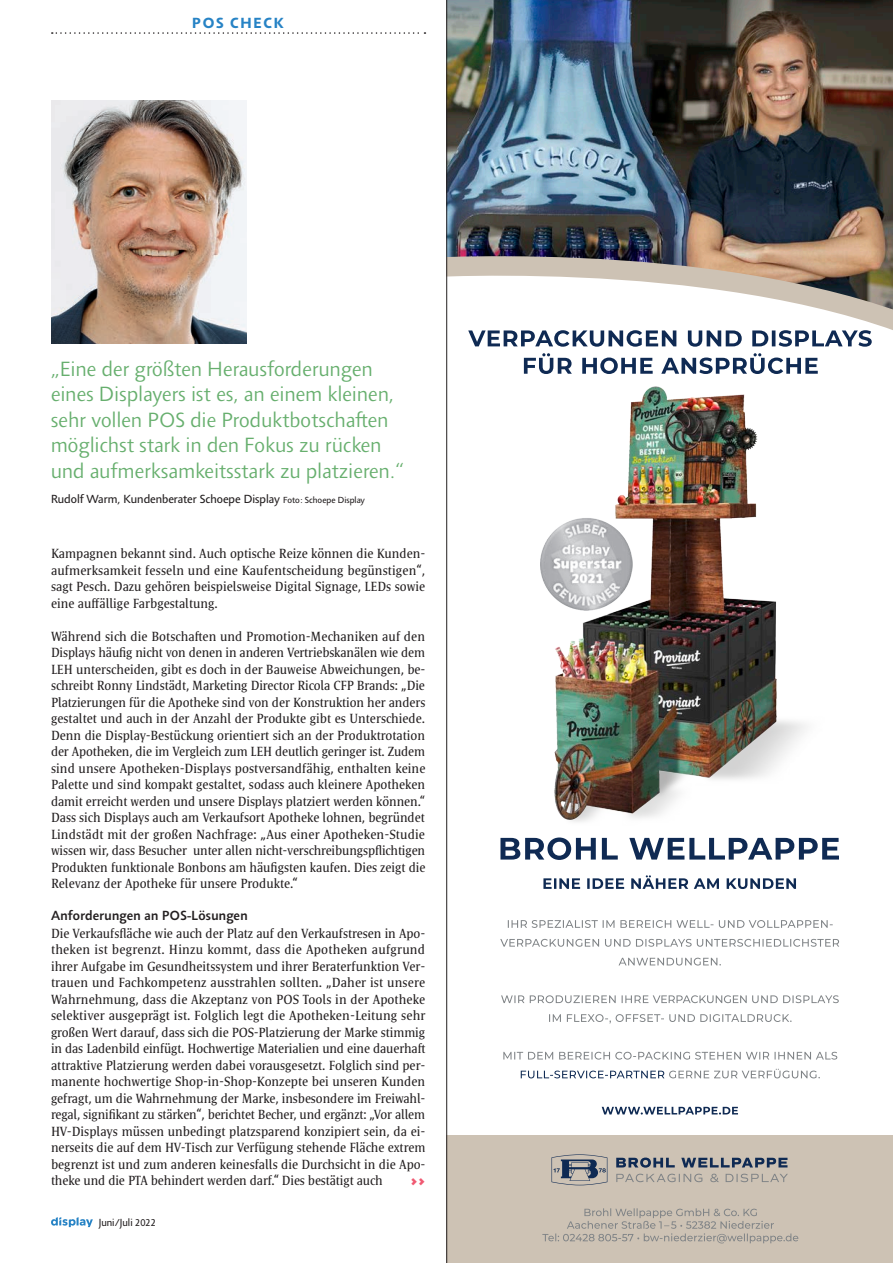
<style>
.page{position:relative;width:893px;height:1263px;background:#fff}
.page>*{position:absolute;margin:0;border:0;box-sizing:border-box;transform-origin:0 0}
.disp_Artikel_Zitat{font:300 21px/25.5px "Agilita LT Pro";color:#67af6e}
.t1{font:700 15px "Agilita LT Pro";letter-spacing:.115em;color:#2783c5}
.disp_Artikel_Fließte{font:13.5px/16.5px "Satero Serif LT Pro";color:#231f20;text-align:justify}
.disp_Artikel_Zwische{font:500 13.5px "Agilita LT Pro";letter-spacing:.02em;color:#231f20}
.t2{font:900 13.5px "Agilita LT Pro";color:#f05972}
.disp_Artikel_Zitatge{font:12px "Agilita LT Pro";color:#231f20}
.t3{font:10.5px "Agilita LT Pro";color:#231f20}
.s1{font-size:9px}
</style>
<div class="page">
<img style="left:51px;top:101px;width:196px;height:243px">
<svg style="left:51px;top:1217px;width:42px;height:10px"></svg>
<svg style="left:52px;top:32px;width:373px;height:2px"></svg>
<img style="left:446px;top:0;width:447px;height:1263px">
<p class="t1" style="left:192px;top:12px;width:93px">POS CHECK</p>
<p class="disp_Artikel_Zitat" style="left:51px;top:356px;width:355px">„Eine der größten Herausforderungen eines Displayers ist es, an einem kleinen, sehr vollen POS die Produktbotschaften möglichst stark in den Fokus zu rücken und aufmerksamkeitsstark zu platzieren.“</p>
<p class="disp_Artikel_Zitatge" style="left:51px;top:490px;width:315px">Rudolf Warm, Kundenberater Schoepe Display <span class="s1">Foto: Schoepe Display</span></p>
<p class="disp_Artikel_Fließte" style="left:51px;top:545px;width:376px">Kampagnen bekannt sind. Auch optische Reize können die Kunden&shy;aufmerksamkeit fesseln und eine Kaufentscheidung begünstigen“, sagt Pesch. Dazu gehören beispielsweise Digital Signage, LEDs sowie eine auffällige Farbgestaltung.</p>
<p class="disp_Artikel_Fließte" style="left:51px;top:628px;width:376px">Während sich die Botschaften und Promotion-Mechaniken auf den Displays häufig nicht von denen in anderen Vertriebskanälen wie dem LEH unterscheiden, gibt es doch in der Bauweise Abweichungen, be&shy;schreibt Ronny Lindstädt, Marketing Director Ricola CFP Brands: „Die Platzierungen für die Apotheke sind von der Konstruktion her anders gestaltet und auch in der Anzahl der Produkte gibt es Unterschiede.<br>Denn die Display-Bestückung orientiert sich an der Produktrotation der Apotheken, die im Vergleich zum LEH deutlich geringer ist. Zudem sind unsere Apotheken-Displays postversandfähig, enthalten keine Palette und sind kompakt gestaltet, sodass auch kleinere Apotheken damit erreicht werden und unsere Displays platziert werden können.“ Dass sich Displays auch am Verkaufsort Apotheke lohnen, begründet Lindstädt mit der großen Nachfrage: „Aus einer Apotheken-Studie wissen wir, dass Besucher unter allen nicht-verschreibungspflichtigen Produkten funktionale Bonbons am häufigsten kaufen. Dies zeigt die Relevanz der Apotheke für unsere Produkte.“</p>
<p class="disp_Artikel_Zwische" style="left:51px;top:906px;width:198px">Anforderungen an POS-Lösungen</p>
<p class="disp_Artikel_Fließte" style="left:51px;top:925px;width:376px">Die Verkaufsfläche wie auch der Platz auf den Verkaufstresen in Apo&shy;theken ist begrenzt. Hinzu kommt, dass die Apotheken aufgrund ihrer Aufgabe im Gesundheitssystem und ihrer Beraterfunktion Ver&shy;trauen und Fachkompetenz ausstrahlen sollten. „Daher ist unsere Wahrnehmung, dass die Akzeptanz von POS Tools in der Apotheke selektiver ausgeprägt ist. Folglich legt die Apotheken-Leitung sehr großen Wert darauf, dass sich die POS-Platzierung der Marke stimmig in das Ladenbild einfügt. Hochwertige Materialien und eine dauerhaft attraktive Platzierung werden dabei vorausgesetzt. Folglich sind per&shy;manente hochwertige Shop-in-Shop-Konzepte bei unseren Kunden gefragt, um die Wahrnehmung der Marke, insbesondere im Freiwahl&shy;regal, signifikant zu stärken“, berichtet Becher, und ergänzt: „Vor allem HV-Displays müssen unbedingt platzsparend konzipiert sein, da ei&shy;nerseits die auf dem HV-Tisch zur Verfügung stehende Fläche extrem begrenzt ist und zum anderen keinesfalls die Durchsicht in die Apo&shy;theke und die PTA behindert werden darf.“ Dies bestätigt auch</p>
<p class="t2" style="left:410px;top:1170px;width:17px">&gt;&gt;</p>
<p class="t3" style="left:99px;top:1215px;width:59px">Juni/Juli 2022</p>
</div>
